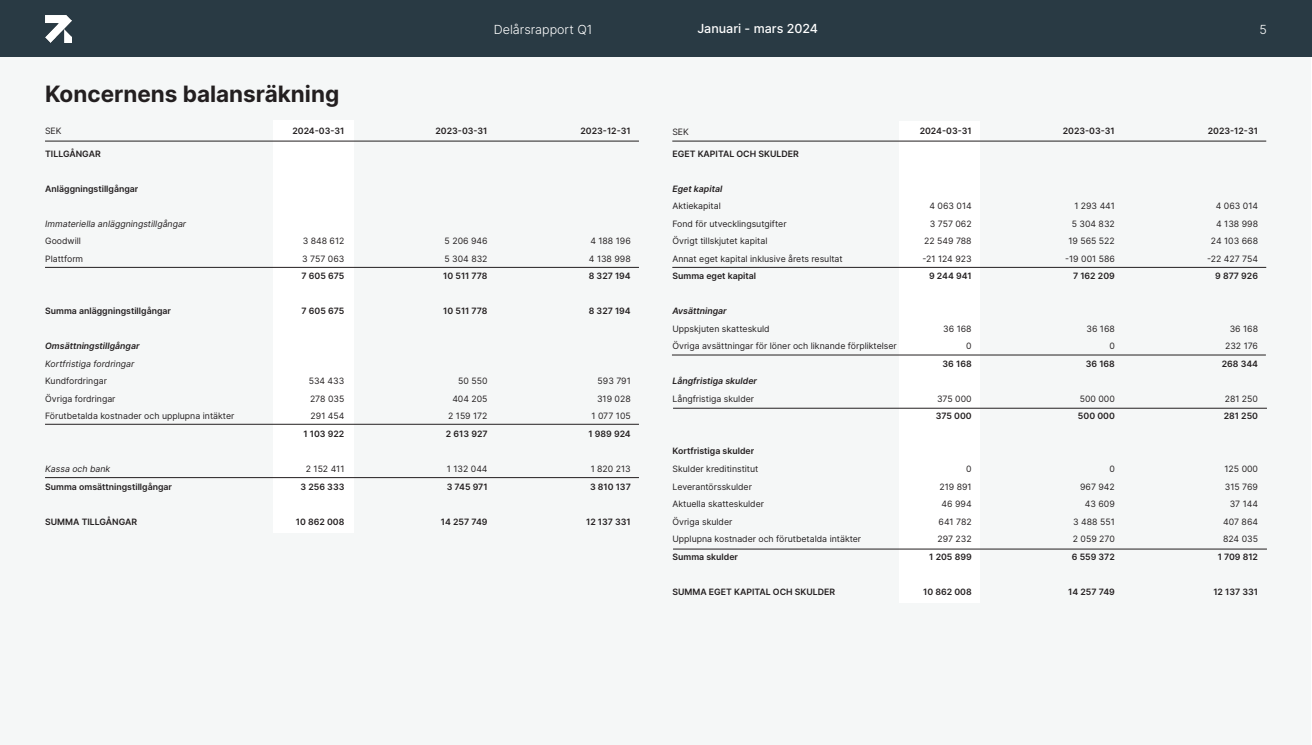
<style>
.page{position:relative;width:1312px;height:745px;background:#fff}
.page>*{position:absolute;margin:0;border:0;box-sizing:border-box;transform-origin:0 0}
.t1{font:700 22.5px "Inter";color:#231f20}
.t2{font:300 12.5px "Inter";color:#fff}
.t3{font:500 12.5px "Inter";color:#fff}
.t4{font:8.75px "Inter";color:#231f20}
.t5{font:600 8.75px "Inter";color:#231f20}
.t6{font:italic 8.75px "Inter";color:#231f20}
.t7{font:italic 600 8.75px "Inter";color:#231f20}
</style>
<div class="page">
<div style="left:1px;top:1px;width:1309px;height:742px;background:#f5f7f7"></div>
<div style="left:0;top:0;width:1311px;height:57px;background:#293a44"></div>
<img style="left:45px;top:16px;width:27px;height:27px">
<hr style="left:1311px;top:0;width:1px;height:57px;background:#293a44">
<div style="left:273px;top:120px;width:80px;height:412px;background:#fff"></div>
<hr style="left:45px;top:141px;width:594px;height:1px;background:#231f20">
<hr style="left:45px;top:267px;width:594px;height:1px;background:#231f20">
<hr style="left:45px;top:477px;width:594px;height:1px;background:#231f20">
<div style="left:899px;top:121px;width:80px;height:481px;background:#fff"></div>
<hr style="left:672px;top:141px;width:593px;height:1px;background:#231f20">
<hr style="left:672px;top:267px;width:593px;height:1px;background:#231f20">
<hr style="left:671px;top:354px;width:594px;height:1px;background:#231f20">
<hr style="left:673px;top:407px;width:593px;height:1px;background:#231f20">
<hr style="left:673px;top:548px;width:593px;height:1px;background:#231f20">
<hr style="left:45px;top:424px;width:594px;height:1px;background:#231f20">
<p class="t1" style="left:45px;top:76px;width:296px">Koncernens balansräkning</p>
<p class="t2" style="left:493px;top:20px;width:100px">Delårsrapport Q1</p>
<p class="t3" style="left:697px;top:20px;width:122px">Januari - mars 2024</p>
<p class="t2" style="left:1259px;top:20px;width:9px">5</p>
<p class="t4" style="left:45px;top:125px;width:18px">SEK</p>
<p class="t4" style="left:672px;top:125px;width:18px">SEK</p>
<p class="t5" style="left:919px;top:125px;width:53px">2024-03-31</p>
<p class="t5" style="left:1062px;top:125px;width:53px">2023-03-31</p>
<p class="t5" style="left:1207px;top:125px;width:52px">2023-12-31</p>
<p class="t5" style="left:292px;top:125px;width:53px">2024-03-31</p>
<p class="t5" style="left:435px;top:125px;width:53px">2023-03-31</p>
<p class="t5" style="left:580px;top:125px;width:52px">2023-12-31</p>
<p class="t5" style="left:45px;top:147px;width:57px">TILLGÅNGAR</p>
<p class="t5" style="left:45px;top:182px;width:95px">Anläggningstillgångar</p>
<p class="t6" style="left:45px;top:217px;width:142px">Immateriella anläggningstillgångar</p>
<p class="t4" style="left:45px;top:234px;width:37px">Goodwill</p>
<p class="t4" style="left:45px;top:252px;width:39px">Plattform</p>
<p class="t5" style="left:45px;top:304px;width:127px">Summa anläggningstillgångar</p>
<p class="t7" style="left:45px;top:339px;width:96px">Omsättningstillgångar</p>
<p class="t6" style="left:45px;top:357px;width:91px">Kortfristiga fordringar</p>
<p class="t4" style="left:45px;top:374px;width:63px">Kundfordringar</p>
<p class="t4" style="left:45px;top:392px;width:72px">Övriga fordringar</p>
<p class="t4" style="left:45px;top:409px;width:191px">Förutbetalda kostnader och upplupna intäkter</p>
<p class="t6" style="left:45px;top:462px;width:67px">Kassa och bank</p>
<p class="t5" style="left:45px;top:479px;width:128px">Summa omsättningstillgångar</p>
<p class="t5" style="left:45px;top:514px;width:93px">SUMMA TILLGÅNGAR</p>
<p class="t4" style="left:302px;top:234px;width:43px">3 848 612</p>
<p class="t4" style="left:302px;top:252px;width:44px">3 757 063</p>
<p class="t5" style="left:301px;top:269px;width:44px">7 605 675</p>
<p class="t5" style="left:301px;top:304px;width:44px">7 605 675</p>
<p class="t4" style="left:308px;top:374px;width:37px">534 433</p>
<p class="t4" style="left:310px;top:392px;width:36px">278 035</p>
<p class="t4" style="left:310px;top:409px;width:35px">291 454</p>
<p class="t5" style="left:303px;top:427px;width:42px">1 103 922</p>
<p class="t4" style="left:306px;top:462px;width:40px">2 152 411</p>
<p class="t5" style="left:300px;top:479px;width:45px">3 256 333</p>
<p class="t5" style="left:296px;top:514px;width:50px">10 862 008</p>
<p class="t4" style="left:444px;top:234px;width:44px">5 206 946</p>
<p class="t4" style="left:444px;top:252px;width:45px">5 304 832</p>
<p class="t5" style="left:443px;top:269px;width:46px">10 511 778</p>
<p class="t5" style="left:443px;top:304px;width:46px">10 511 778</p>
<p class="t4" style="left:458px;top:374px;width:31px">50 550</p>
<p class="t4" style="left:452px;top:392px;width:37px">404 205</p>
<p class="t4" style="left:448px;top:409px;width:41px">2 159 172</p>
<p class="t5" style="left:446px;top:427px;width:43px">2 613 927</p>
<p class="t4" style="left:447px;top:462px;width:42px">1 132 044</p>
<p class="t5" style="left:446px;top:479px;width:42px">3 745 971</p>
<p class="t5" style="left:441px;top:514px;width:48px">14 257 749</p>
<p class="t4" style="left:590px;top:234px;width:42px">4 188 196</p>
<p class="t4" style="left:588px;top:252px;width:43px">4 138 998</p>
<p class="t5" style="left:588px;top:269px;width:43px">8 327 194</p>
<p class="t5" style="left:588px;top:304px;width:43px">8 327 194</p>
<p class="t4" style="left:597px;top:374px;width:35px">593 791</p>
<p class="t4" style="left:597px;top:392px;width:35px">319 028</p>
<p class="t4" style="left:591px;top:409px;width:41px">1 077 105</p>
<p class="t5" style="left:588px;top:427px;width:44px">1 989 924</p>
<p class="t4" style="left:590px;top:462px;width:42px">1 820 213</p>
<p class="t5" style="left:590px;top:479px;width:42px">3 810 137</p>
<p class="t5" style="left:586px;top:514px;width:46px">12 137 331</p>
<p class="t5" style="left:672px;top:147px;width:128px">EGET KAPITAL OCH SKULDER</p>
<p class="t7" style="left:672px;top:182px;width:51px">Eget kapital</p>
<p class="t4" style="left:672px;top:199px;width:50px">Aktiekapital</p>
<p class="t4" style="left:672px;top:217px;width:116px">Fond för utvecklingsutgifter</p>
<p class="t4" style="left:672px;top:234px;width:96px">Övrigt tillskjutet kapital</p>
<p class="t4" style="left:672px;top:252px;width:172px">Annat eget kapital inklusive årets resultat</p>
<p class="t5" style="left:672px;top:269px;width:85px">Summa eget kapital</p>
<p class="t7" style="left:672px;top:304px;width:56px">Avsättningar</p>
<p class="t4" style="left:672px;top:322px;width:99px">Uppskjuten skatteskuld</p>
<p class="t4" style="left:672px;top:339px;width:226px">Övriga avsättningar för löner och liknande förpliktelser</p>
<p class="t7" style="left:672px;top:374px;width:86px">Långfristiga skulder</p>
<p class="t4" style="left:672px;top:392px;width:83px">Långfristiga skulder</p>
<p class="t5" style="left:672px;top:444px;width:83px">Kortfristiga skulder</p>
<p class="t4" style="left:672px;top:462px;width:87px">Skulder kreditinstitut</p>
<p class="t4" style="left:672px;top:479px;width:81px">Leverantörsskulder</p>
<p class="t4" style="left:672px;top:497px;width:93px">Aktuella skatteskulder</p>
<p class="t4" style="left:672px;top:514px;width:61px">Övriga skulder</p>
<p class="t4" style="left:672px;top:532px;width:190px">Upplupna kostnader och förutbetalda intäkter</p>
<p class="t5" style="left:672px;top:549px;width:67px">Summa skulder</p>
<p class="t5" style="left:672px;top:584px;width:164px">SUMMA EGET KAPITAL OCH SKULDER</p>
<p class="t4" style="left:929px;top:199px;width:44px">4 063 014</p>
<p class="t4" style="left:929px;top:217px;width:43px">3 757 062</p>
<p class="t4" style="left:923px;top:234px;width:49px">22 549 788</p>
<p class="t4" style="left:922px;top:252px;width:51px">-21 124 923</p>
<p class="t5" style="left:928px;top:269px;width:44px">9 244 941</p>
<p class="t4" style="left:943px;top:322px;width:30px">36 168</p>
<p class="t4" style="left:966px;top:339px;width:7px">0</p>
<p class="t5" style="left:942px;top:357px;width:31px">36 168</p>
<p class="t4" style="left:936px;top:392px;width:36px">375 000</p>
<p class="t5" style="left:935px;top:409px;width:37px">375 000</p>
<p class="t4" style="left:966px;top:462px;width:7px">0</p>
<p class="t4" style="left:939px;top:479px;width:34px">219 891</p>
<p class="t4" style="left:941px;top:497px;width:32px">46 994</p>
<p class="t4" style="left:938px;top:514px;width:35px">641 782</p>
<p class="t4" style="left:937px;top:532px;width:36px">297 232</p>
<p class="t5" style="left:929px;top:549px;width:44px">1 205 899</p>
<p class="t5" style="left:923px;top:584px;width:50px">10 862 008</p>
<p class="t4" style="left:1074px;top:199px;width:42px">1 293 441</p>
<p class="t4" style="left:1071px;top:217px;width:45px">5 304 832</p>
<p class="t4" style="left:1068px;top:234px;width:48px">19 565 522</p>
<p class="t4" style="left:1064px;top:252px;width:51px">-19 001 586</p>
<p class="t5" style="left:1072px;top:269px;width:43px">7 162 209</p>
<p class="t4" style="left:1086px;top:322px;width:30px">36 168</p>
<p class="t4" style="left:1109px;top:339px;width:7px">0</p>
<p class="t5" style="left:1085px;top:357px;width:31px">36 168</p>
<p class="t4" style="left:1079px;top:392px;width:37px">500 000</p>
<p class="t5" style="left:1077px;top:409px;width:38px">500 000</p>
<p class="t4" style="left:1109px;top:462px;width:7px">0</p>
<p class="t4" style="left:1079px;top:479px;width:36px">967 942</p>
<p class="t4" style="left:1084px;top:497px;width:32px">43 609</p>
<p class="t4" style="left:1072px;top:514px;width:43px">3 488 551</p>
<p class="t4" style="left:1072px;top:532px;width:44px">2 059 270</p>
<p class="t5" style="left:1071px;top:549px;width:45px">6 559 372</p>
<p class="t5" style="left:1067px;top:584px;width:48px">14 257 749</p>
<p class="t4" style="left:1215px;top:199px;width:44px">4 063 014</p>
<p class="t4" style="left:1215px;top:217px;width:43px">4 138 998</p>
<p class="t4" style="left:1210px;top:234px;width:49px">24 103 668</p>
<p class="t4" style="left:1206px;top:252px;width:52px">-22 427 754</p>
<p class="t5" style="left:1214px;top:269px;width:44px">9 877 926</p>
<p class="t4" style="left:1229px;top:322px;width:30px">36 168</p>
<p class="t4" style="left:1224px;top:339px;width:35px">232 176</p>
<p class="t5" style="left:1221px;top:357px;width:38px">268 344</p>
<p class="t4" style="left:1224px;top:392px;width:35px">281 250</p>
<p class="t5" style="left:1223px;top:409px;width:36px">281 250</p>
<p class="t4" style="left:1224px;top:462px;width:35px">125 000</p>
<p class="t4" style="left:1224px;top:479px;width:35px">315 769</p>
<p class="t4" style="left:1229px;top:497px;width:30px">37 144</p>
<p class="t4" style="left:1222px;top:514px;width:36px">407 864</p>
<p class="t4" style="left:1222px;top:532px;width:36px">824 035</p>
<p class="t5" style="left:1217px;top:549px;width:42px">1 709 812</p>
<p class="t5" style="left:1213px;top:584px;width:46px">12 137 331</p>
</div>
